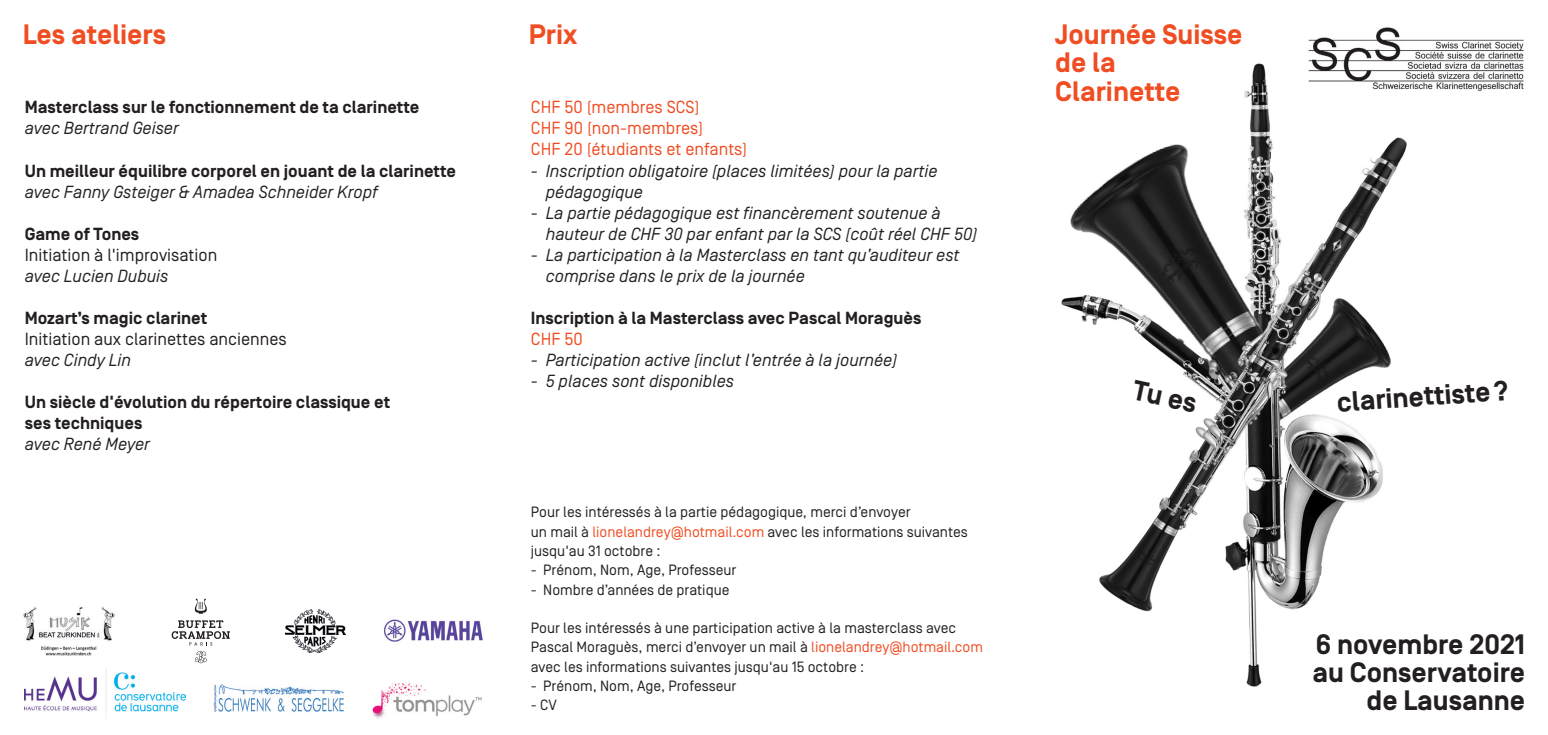
<style>
.page{position:relative;width:1548px;height:735px;background:#fff}
.page>*{position:absolute;margin:0;border:0;box-sizing:border-box;transform-origin:0 0}
.t1{font:700 28px/28px "Simplon Norm";color:#231f20;text-align:right}
.t2{font:700 28px/28px "Simplon Norm";color:#f04d22}
.t3{font:italic 17.5px/21px "Simplon Norm";color:#231f20}
.t4{font:700 17.5px/21px "Simplon Norm";color:#231f20}
.t5{font:17.5px/21px "Simplon Norm";color:#f04d22}
.t6{font:17.5px "Simplon Norm";color:#231f20}
.t7{font:14.88px/19.2px "Simplon Norm";color:#231f20}
.s1{color:#f04d22}
</style>
<div class="page">
<img style="left:1061px;top:63px;width:346px;height:624px">
<img style="left:214px;top:684px;width:130px;height:28px">
<img style="left:285px;top:609px;width:61px;height:43px">
<img style="left:372px;top:683px;width:110px;height:35px">
<img style="left:383px;top:619px;width:100px;height:23px">
<img style="left:25px;top:668px;width:161px;height:50px">
<svg style="left:194px;top:598px;width:13px;height:15px"></svg>
<svg style="left:172px;top:620px;width:58px;height:42px"></svg>
<img style="left:23px;top:607px;width:92px;height:48px">
<img style="left:1305px;top:27px;width:218px;height:64px">
<h1 class="t2" style="left:23px;top:22px;width:145px">Les ateliers</h1>
<h1 class="t2" style="left:529px;top:22px;width:50px">Prix</h1>
<p class="t4" style="left:25px;top:98px;width:396px">Masterclass sur le fonctionnement de ta clarinette</p>
<p class="t3" style="left:25px;top:118px;width:155px">avec Bertrand Geiser</p>
<p class="t4" style="left:25px;top:161px;width:433px">Un meilleur équilibre corporel en jouant de la clarinette</p>
<p class="t3" style="left:25px;top:181px;width:355px">avec Fanny Gsteiger &amp; Amadea Schneider Kropf</p>
<p class="t4" style="left:25px;top:224px;width:116px">Game of Tones</p>
<p class="t6" style="left:25px;top:245px;width:194px">Initiation à l'improvisation</p>
<p class="t3" style="left:25px;top:265px;width:145px">avec Lucien Dubuis</p>
<p class="t4" style="left:25px;top:308px;width:184px">Mozart’s magic clarinet</p>
<p class="t6" style="left:25px;top:329px;width:263px">Initiation aux clarinettes anciennes</p>
<p class="t3" style="left:25px;top:349px;width:108px">avec Cindy Lin</p>
<p class="t4" style="left:25px;top:392px;width:367px">Un siècle d'évolution du répertoire classique et ses techniques</p>
<p class="t3" style="left:25px;top:433px;width:127px">avec René Meyer</p>
<p class="t5" style="left:531px;top:97px;width:218px">CHF 50 (membres SCS)<br>CHF 90 (non-membres)<br>CHF 20 (étudiants et enfants)</p>
<p class="t3" style="left:546px;top:160px;width:393px;text-indent:-15px">- Inscription obligatoire (places limitées) pour la partie pédagogique</p>
<p class="t3" style="left:546px;top:202px;width:433px;text-indent:-15px">- La partie pédagogique est financèrement soutenue à hauteur de CHF 30 par enfant par la SCS (coût réel CHF 50)</p>
<p class="t3" style="left:546px;top:244px;width:415px;text-indent:-15px">- La participation à la Masterclass en tant qu’auditeur est comprise dans le prix de la journée</p>
<p class="t4" style="left:531px;top:308px;width:392px">Inscription à la Masterclass avec Pascal Moraguès</p>
<p class="t5" style="left:531px;top:328px;width:54px">CHF 50</p>
<p class="t3" style="left:531px;top:349px;width:368px">- Participation active (inclut l’entrée à la journée)</p>
<p class="t3" style="left:531px;top:370px;width:205px">- 5 places sont disponibles</p>
<p class="t7" style="left:531px;top:502px;width:438px">Pour les intéressés à la partie pédagogique, merci d’envoyer<br>un mail à <span class="s1">lionelandrey@hotmail.com</span> avec les informations suivantes jusqu'au 31 octobre :</p>
<p class="t7" style="left:531px;top:560px;width:207px">- Prénom, Nom, Age, Professeur</p>
<p class="t7" style="left:531px;top:579px;width:200px">- Nombre d’années de pratique</p>
<p class="t7" style="left:531px;top:618px;width:454px">Pour les intéressés à une participation active à la masterclass avec<br>Pascal Moraguès, merci d’envoyer un mail à <span class="s1">lionelandrey@hotmail.com </span>avec les informations suivantes jusqu'au 15 octobre :</p>
<p class="t7" style="left:531px;top:676px;width:207px">- Prénom, Nom, Age, Professeur</p>
<p class="t7" style="left:531px;top:695px;width:27px">- CV</p>
<h1 class="t2" style="left:1055px;top:22px;width:189px">Journée Suisse de la<br>Clarinette</h1>
<h1 class="t1" style="left:1136px;top:377px;width:66px;rotate:12deg">Tu es</h1>
<h1 class="t1" style="left:1336px;top:389px;width:174px;rotate:-4deg">clarinettiste?</h1>
<h1 class="t1" style="left:1312px;top:631px;width:214px">6 novembre 2021 au Conservatoire de Lausanne</h1>
</div>
